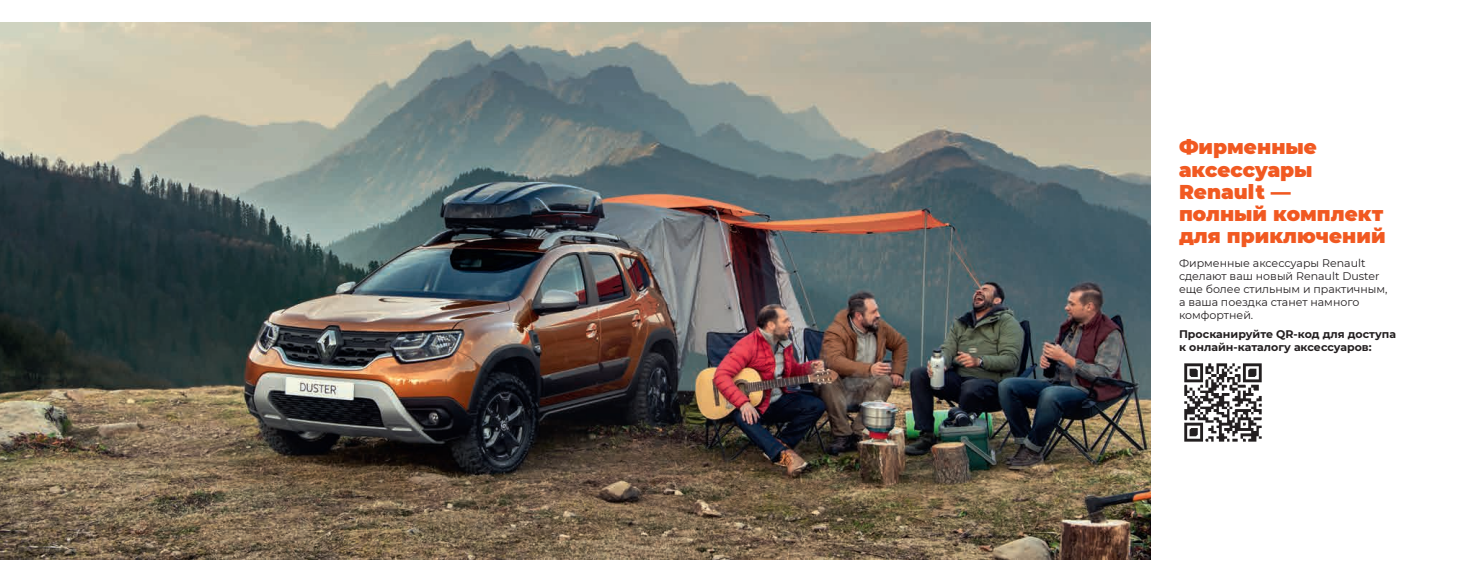
<style>
.page{position:relative;width:1475px;height:582px;background:#fff}
.page>*{position:absolute;margin:0;border:0;box-sizing:border-box;transform-origin:0 0}
.t1{font:900 20px/22px "Montserrat";color:#f15921}
.t2{font:11px/13px "Montserrat";color:#231f20}
.t3{font:700 11px/13.2px "Montserrat";color:#231f20}
</style>
<div class="page">
<img style="left:1184px;top:363px;width:78px;height:79px">
<img style="left:0;top:23px;width:1150px;height:535px">
<h1 class="t1" style="left:1178px;top:135px;width:208px">Фирменные аксессуары<br>Renault —<br>полный комплект для приключений</h1>
<p class="t2" style="left:1178px;top:256px;width:210px">Фирменные аксессуары Renault сделают ваш новый Renault Duster еще более стильным и практичным, а ваша поездка станет намного комфортней.</p>
<p class="t3" style="left:1178px;top:326px;width:218px">Просканируйте QR-код для доступа к онлайн-каталогу аксессуаров:</p>
</div>
